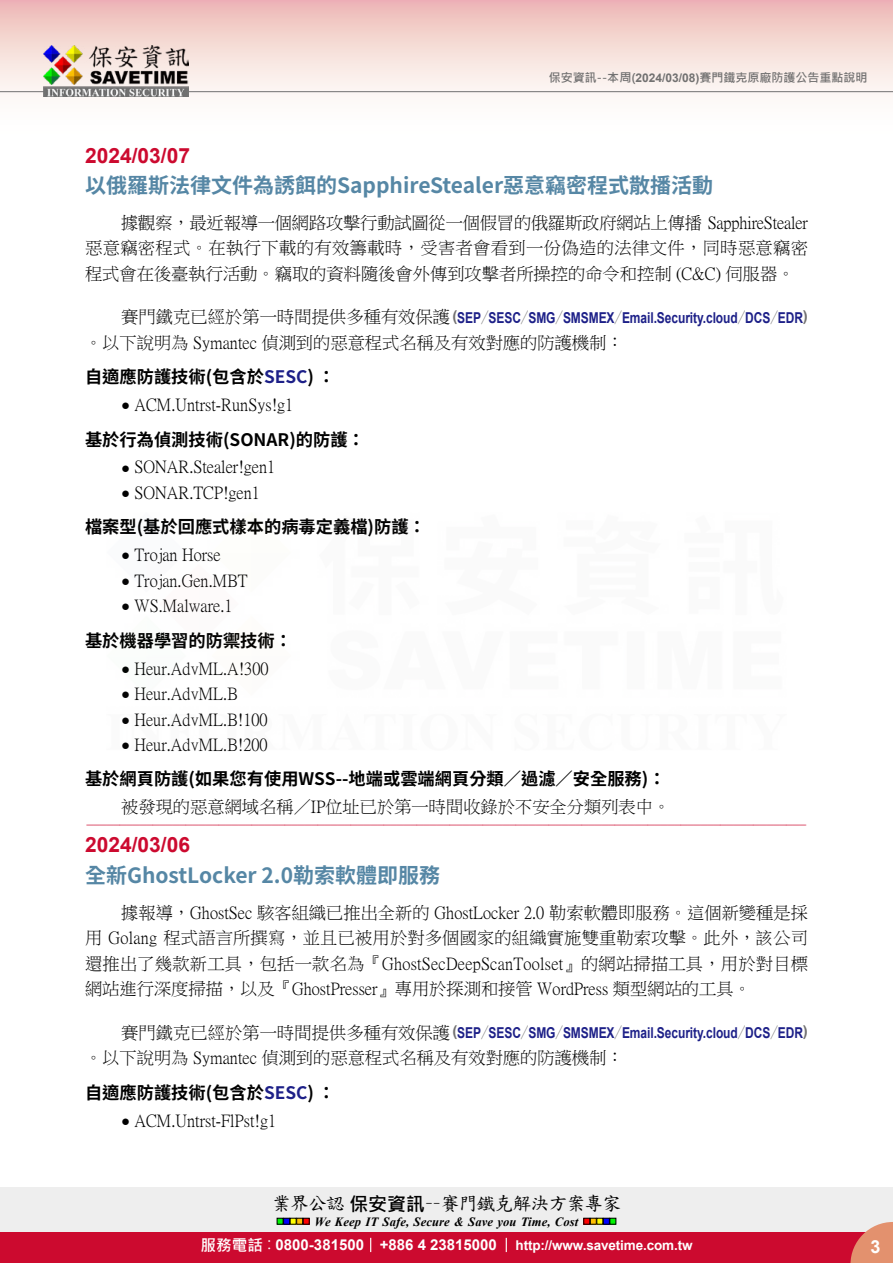
<style>
.page{position:relative;width:893px;height:1263px;background:#fff}
.page>*{position:absolute;margin:0;border:0;box-sizing:border-box;transform-origin:0 0}
.t1{font:700 21px "Source Han Sans TW";color:#5687a5}
.t2{font:700 21px "Arial";color:#cc0a2f}
.t3{font:18.9px "DF Kai Shu SB Estd BF";letter-spacing:-.05em;color:#000}
.t4{font:700 18px "Arial";color:#fff}
.t5{font:17.25px/25.5px "P Ming Li U";color:#000;text-align:justify}
.t6{font:700 17.25px "Source Han Sans TW";color:#000}
.t7{font:16.5px "DF Kai Shu SB Estd BF";color:#cc0a2f}
.t8{font:700 15px "Arial";letter-spacing:-.005em;color:#1d2088;scale:.8 1}
.t9{font:700 13.5px "Arial";letter-spacing:-.01em;color:#fff}
.t10{font:italic 700 12.6px "Times New Roman";letter-spacing:.005em;color:#000}
.t11{font:700 12px "Microsoft Jheng Hei";color:#727171}
.s1{font-family:"Arial"}
.s2{font-family:"P Ming Li U";font-weight:400;font-size:17.25px;color:#000}
.s3{color:#727171}
.s4{font-family:"Source Han Sans TW";font-weight:800;color:#727171}
.s5{color:#1d2088}
.s6{font-family:"Arial";font-size:15px}
.s7{font-family:"Microsoft Jheng Hei";font-weight:700}
.s8{font-family:"Microsoft Jheng Hei";font-size:15.6px}
.s9{font-family:"Microsoft Jheng Hei";font-weight:400;font-size:15.6px}
.s10{font-size:15px}
</style>
<div class="page">
<div style="left:0;top:1187px;width:893px;height:49px;background:#eee"></div>
<svg style="left:277px;top:1218px;width:32px;height:6px"></svg>
<svg style="left:584px;top:1218px;width:32px;height:6px"></svg>
<div style="left:0;top:1232px;width:893px;height:31px;background:#cc0a2f"></div>
<svg style="left:850px;top:1222px;width:43px;height:41px"></svg>
<svg style="left:370px;top:1238px;width:1px;height:14px"></svg>
<svg style="left:506px;top:1238px;width:1px;height:14px"></svg>
<div style="left:0;top:0;width:893px;height:141px;background:linear-gradient(to bottom,#efc0bb,#fff)"></div>
<hr style="left:0;top:91px;width:893px;height:1px;background:#727171">
<img style="left:44px;top:46px;width:145px;height:51px">
<p class="t11" style="left:549px;top:70px;width:320px">保安資訊--本周(<span class="s1">2024/03/08)</span>賽門鐵克原廠防護公告重點說明</p>
<p class="t2" style="left:85px;top:140px;width:107px">2024/03/07</p>
<p class="t1" style="left:85px;top:173px;width:630px">以俄羅斯法律文件為誘餌的SapphireStealer惡意竊密程式散播活動</p>
<p class="t5" style="left:85px;top:210px;width:725px;text-indent:36px">據觀察，最近報導一個網路攻擊行動試圖從一個假冒的俄羅斯政府網站上傳播 SapphireStealer惡意竊密程式。在執行下載的有效籌載時，受害者會看到一份偽造的法律文件，同時惡意竊密程式會在後臺執行活動。竊取的資料隨後會外傳到攻擊者所操控的命令和控制 (C&amp;C) 伺服器。</p>
<p class="t8" style="left:121px;top:307px;width:860px"><span class="s2">賽門鐵克已經於第一時間提供多種有效保護</span><span class="s3">(</span>SEP<span class="s4">／</span>SESC<span class="s4">／</span>SMG<span class="s4">／</span>SMSMEX<span class="s4">／</span>Email.Security.cloud<span class="s4">／</span>DCS<span class="s4">／</span>EDR<span class="s3">)</span></p>
<p class="t5" style="left:85px;top:330px;width:540px">。以下說明為 Symantec 偵測到的惡意程式名稱及有效對應的防護機制：</p>
<p class="t6" style="left:85px;top:367px;width:252px">自適應防護技術(包含於<span class="s5">SESC</span>) ：</p>
<p class="t5" style="left:121px;top:392px;width:174px"><span class="s6">●</span> ACM.Untrst-RunSys!g1</p>
<p class="t6" style="left:85px;top:429px;width:281px">基於行為偵測技術(SONAR)的防護：</p>
<p class="t5" style="left:121px;top:454px;width:156px"><span class="s6">●</span> SONAR.Stealer!gen1</p>
<p class="t5" style="left:121px;top:480px;width:140px"><span class="s6">●</span> SONAR.TCP!gen1</p>
<p class="t6" style="left:85px;top:517px;width:342px">檔案型(基於回應式樣本的病毒定義檔)防護：</p>
<p class="t5" style="left:121px;top:542px;width:101px"><span class="s6">●</span> Trojan Horse</p>
<p class="t5" style="left:121px;top:568px;width:128px"><span class="s6">●</span> Trojan.Gen.MBT</p>
<p class="t5" style="left:121px;top:593px;width:113px"><span class="s6">●</span> WS.Malware.1</p>
<p class="t6" style="left:85px;top:630px;width:209px">基於機器學習的防禦技術：</p>
<p class="t5" style="left:121px;top:655px;width:149px"><span class="s6">●</span> Heur.AdvML.A!300</p>
<p class="t5" style="left:121px;top:681px;width:118px"><span class="s6">●</span> Heur.AdvML.B</p>
<p class="t5" style="left:121px;top:706px;width:148px"><span class="s6">●</span> Heur.AdvML.B!100</p>
<p class="t5" style="left:121px;top:732px;width:148px"><span class="s6">●</span> Heur.AdvML.B!200</p>
<p class="t6" style="left:85px;top:769px;width:582px">基於網頁防護(如果您有使用WSS--地端或雲端網頁分類／過濾／安全服務)：</p>
<p class="t5" style="left:121px;top:794px;width:551px">被發現的惡意網域名稱／IP位址已於第一時間收錄於不安全分類列表中。</p>
<p class="t7" style="left:86px;top:816px;width:723px">-------------------------------------------------------------------------------------------------------------</p>
<p class="t2" style="left:85px;top:830px;width:107px">2024/03/06</p>
<p class="t1" style="left:85px;top:863px;width:357px">全新GhostLocker 2.0勒索軟體即服務</p>
<p class="t5" style="left:85px;top:900px;width:724px;text-indent:36px">據報導，GhostSec 駭客組織已推出全新的 GhostLocker 2.0 勒索軟體即服務。這個新變種是採用 Golang 程式語言所撰寫，並且已被用於對多個國家的組織實施雙重勒索攻擊。此外，該公司還推出了幾款新工具，包括一款名為『GhostSecDeepScanToolset』的網站掃描工具，用於對目標網站進行深度掃描，以及『GhostPresser』專用於探測和接管 WordPress 類型網站的工具。</p>
<p class="t8" style="left:121px;top:1022px;width:860px"><span class="s2">賽門鐵克已經於第一時間提供多種有效保護</span><span class="s3">(</span>SEP<span class="s4">／</span>SESC<span class="s4">／</span>SMG<span class="s4">／</span>SMSMEX<span class="s4">／</span>Email.Security.cloud<span class="s4">／</span>DCS<span class="s4">／</span>EDR<span class="s3">)</span></p>
<p class="t5" style="left:85px;top:1045px;width:540px">。以下說明為 Symantec 偵測到的惡意程式名稱及有效對應的防護機制：</p>
<p class="t6" style="left:85px;top:1082px;width:252px">自適應防護技術(包含於<span class="s5">SESC</span>) ：</p>
<p class="t5" style="left:121px;top:1107px;width:157px"><span class="s6">●</span> ACM.Untrst-FlPst!g1</p>
<p class="t3" style="left:272px;top:1194px;width:351px">業界公認<span class="s7">保安資訊</span>－－賽門鐵克解決方案專家</p>
<p class="t10" style="left:315px;top:1212px;width:265px">We Keep IT Safe, Secure &amp; Save you Time, Cost</p>
<p class="t9" style="left:200px;top:1235px;width:494px"><span class="s8">服務電話</span><span class="s9">：</span><span class="s10">0800-381500 +886 4 23815000</span> http://www.savetime.com.tw</p>
<p class="t4" style="left:870px;top:1234px;width:12px">3</p>
</div>
